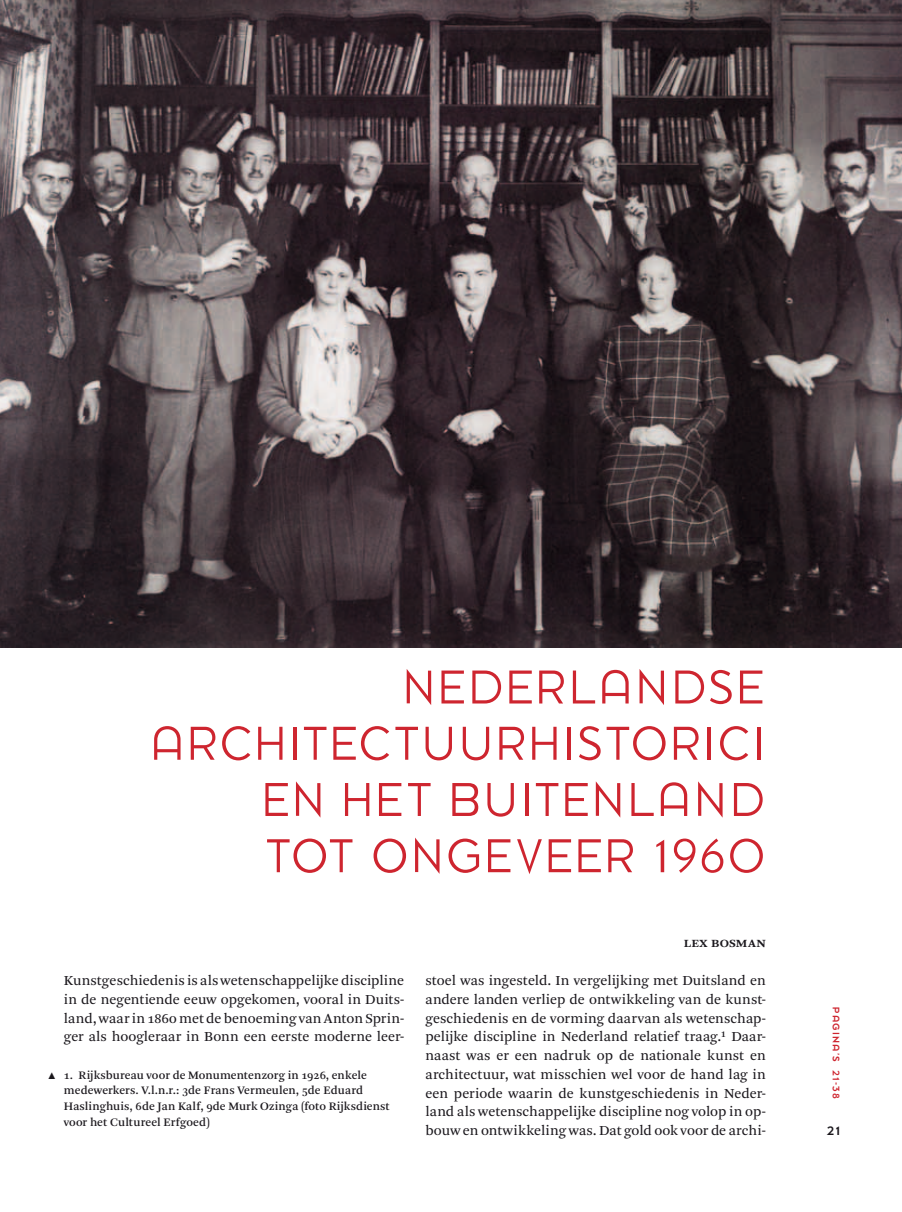
<style>
.page{position:relative;width:902px;height:1212px;background:#fff}
.page>*{position:absolute;margin:0;border:0;box-sizing:border-box;transform-origin:0 0}
.t1{font:52.5px/56.2px "Dessau Pro Fein";letter-spacing:.005em;color:#ce252f;text-align:right}
.t2{font:14.4px/18.8px "Arnhem Pro Blond";letter-spacing:.005em;color:#1a171c;text-align:justify}
.t3{font:600 14.4px "Arnhem Pro";letter-spacing:.015em;color:#1a171c}
.t4{font:13.5px "Dessau Pro";color:#1a171c}
.t5{font:12px/15.8px "Arnhem Pro";letter-spacing:.005em;color:#1a171c}
.t6{font:10.5px "Dessau Pro";letter-spacing:.11em;color:#ce252f}
.t7{font:9px "Mathematical Pi Six";color:#1a171c}
</style>
<div class="page">
<img style="left:0;top:0;width:901px;height:647px">
<h1 class="t1" style="left:149px;top:659px;width:618px">N ederlandse architectuurhistorici en het buitenland<br>tot ongeveer 1960</h1>
<p class="t2" style="left:64px;top:971px;width:342px">Kunstgeschiedenis is als wetenschappelijke discipline in de negentiende eeuw opgekomen, vooral in Duits&shy;land, waar in 1860 met de benoeming van Anton Sprin&shy;ger als hoogleraar in Bonn een eerste moderne leer-</p>
<p class="t7" style="left:48px;top:1072px;width:9px">m</p>
<p class="t5" style="left:64px;top:1067px;width:327px">1. Rijksbureau voor de Monumentenzorg in 1926, enkele medewerkers. V.l.n.r.: 3de Frans Vermeulen, 5de Eduard Haslinghuis, 6de Jan Kalf, 9de Murk Ozinga (foto Rijksdienst voor het Cultureel Erfgoed)</p>
<p class="t3" style="left:683px;top:933px;width:84px">Lex Bosman</p>
<p class="t2" style="left:425px;top:971px;width:342px">stoel was ingesteld. In vergelijking met Duitsland en andere landen verliep de ontwikkeling van de kunst&shy;geschiedenis en de vorming daarvan als wetenschap&shy;pelijke discipline in Nederland relatief traag.<sup>1</sup> Daar&shy;naast was er een nadruk op de nationale kunst en architectuur, wat misschien wel voor de hand lag in een periode waarin de kunstgeschiedenis in Neder&shy;land als wetenschappelijke discipline nog volop in op&shy;bouw en ontwikkeling was. Dat gold ook voor de archi-</p>
<p class="t6" style="left:841px;top:1007px;width:93px;rotate:90deg">pagina’s 21-38</p>
<p class="t4" style="left:826px;top:1123px;width:15px">21</p>
</div>
